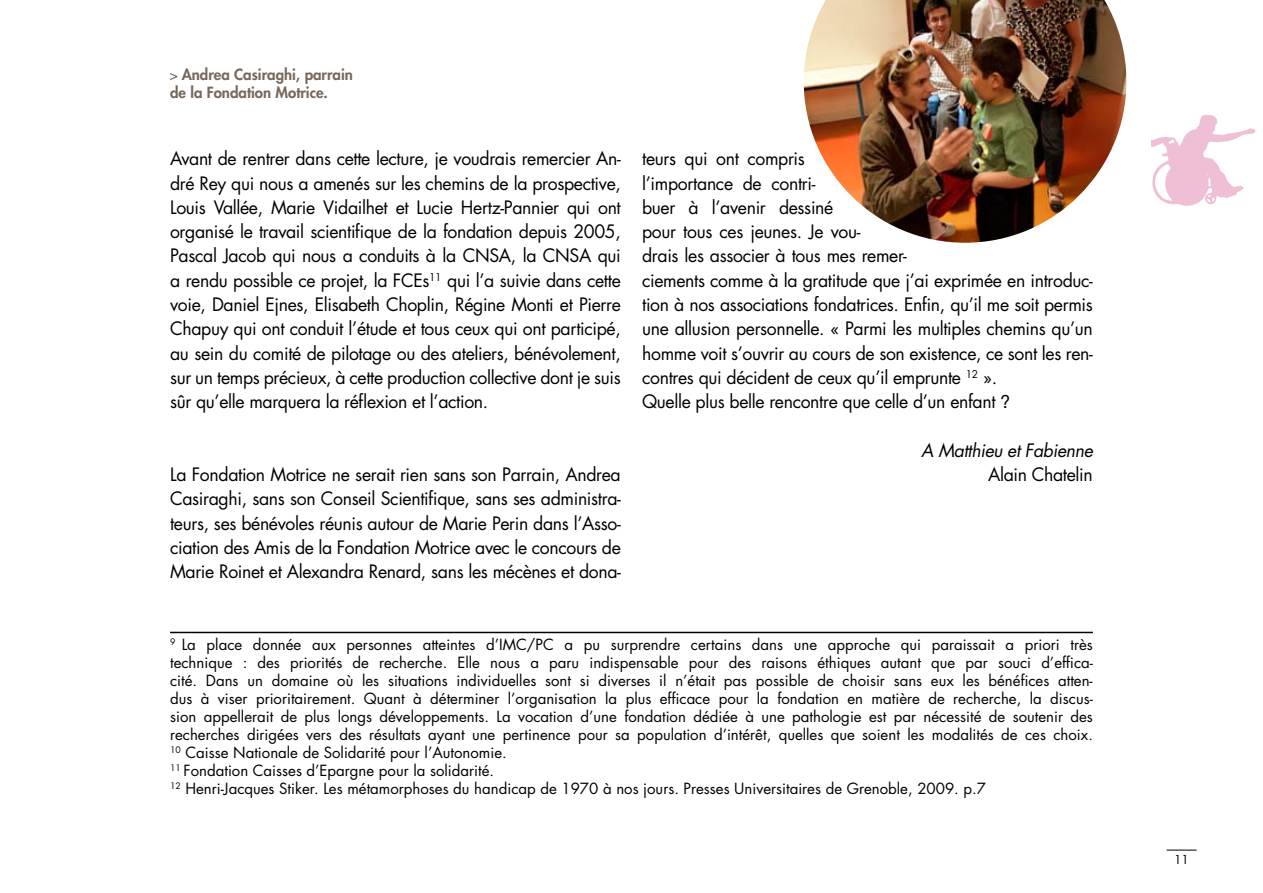
<style>
.page{position:relative;width:1263px;height:893px;background:#fff}
.page>*{position:absolute;margin:0;border:0;box-sizing:border-box;transform-origin:0 0}
.t1{font:18px/24.3px "Futura Std";letter-spacing:-.02em;color:#000;text-align:justify}
.t2{font:italic 18px "Futura Std";letter-spacing:-.02em;color:#000}
.t3{font:15px/18px "Futura Std";color:#000}
.t4{font:800 15px/18px "Futura Std";color:#78685c}
.t5{font:12px "Futura Std";color:#000}
.s1{font-family:"Helvetica Neue"}
</style>
<div class="page">
<hr style="left:170px;top:632px;width:923px;height:1px;background:#000">
<hr style="left:1166px;top:850px;width:31px;height:1px;background:#000">
<img style="left:804px;top:0;width:322px;height:243px">
<svg style="left:170px;top:73px;width:7px;height:7px"></svg>
<svg style="left:1151px;top:115px;width:104px;height:91px"></svg>
<p class="t4" style="left:170px;top:66px;width:184px;text-indent:12px">Andrea Casiraghi, parrain de la Fondation Motrice.</p>
<p class="t1" style="left:170px;top:147px;width:452px">Avant de rentrer dans cette lecture, je voudrais remercier An&shy;dré Rey qui nous a amenés sur les chemins de la prospective, Louis Vallée, Marie Vidailhet et Lucie Hertz-Pannier qui ont organisé le travail scientifique de la fondation depuis 2005, Pascal Jacob qui nous a conduits à la CNSA, la CNSA qui a rendu possible ce projet, la FCEs<sup>11</sup> qui l’a suivie dans cette voie, Daniel Ejnes, Elisabeth Choplin, Régine Monti et Pierre Chapuy qui ont conduit l’étude et tous ceux qui ont participé, au sein du comité de pilotage ou des ateliers, bénévolement, sur un temps précieux, à cette production collective dont je suis sûr qu’elle marquera la réflexion et l’action.</p>
<p class="t1" style="left:170px;top:463px;width:452px">La Fondation Motrice ne serait rien sans son Parrain, Andrea Casiraghi, sans son Conseil Scientifique, sans ses administra&shy;teurs, ses bénévoles réunis autour de Marie Perin dans l’Asso&shy;ciation des Amis de la Fondation Motrice avec le concours de Marie Roinet et Alexandra Renard, sans les mécènes et dona-</p>
<p class="t1" style="left:642px;top:147px;width:452px;text-align:left">teurs qui ont compris<br>l’importance de contri-<br>buer à l’avenir dessiné<br>pour tous ces jeunes. Je vou-<br>drais les associer à tous mes remer-<br>ciements comme à la gratitude que j’ai exprimée en introduc&shy;tion à nos associations fondatrices. Enfin, qu’il me soit permis une allusion personnelle. « Parmi les multiples chemins qu’un homme voit s’ouvrir au cours de son existence, ce sont les ren&shy;contres qui décident de ceux qu’il emprunte <sup>12</sup> ».<br>Quelle plus belle rencontre que celle d’un enfant <span class="s1">?</span></p>
<p class="t2" style="left:921px;top:439px;width:173px">A Matthieu et Fabienne</p>
<p class="t1" style="left:988px;top:463px;width:106px">Alain Chatelin</p>
<p class="t3" style="left:170px;top:636px;width:924px"><sup>9</sup> La place donnée aux personnes atteintes d’IMC/PC a pu surprendre certains dans une approche qui paraissait a priori très technique : des priorités de recherche. Elle nous a paru indispensable pour des raisons éthiques autant que par souci d’effica&shy;cité. Dans un domaine où les situations individuelles sont si diverses il n’était pas possible de choisir sans eux les bénéfices atten&shy;dus à viser prioritairement. Quant à déterminer l’organisation la plus efficace pour la fondation en matière de recherche, la discus&shy;sion appellerait de plus longs développements. La vocation d’une fondation dédiée à une pathologie est par nécessité de soutenir des recherches dirigées vers des résultats ayant une pertinence pour sa population d’intérêt, quelles que soient les modalités de ces choix.<br><sup>10</sup> Caisse Nationale de Solidarité pour l’Autonomie.<br><sup>11</sup> Fondation Caisses d’Epargne pour la solidarité.<br><sup>12</sup> Henri-Jacques Stiker. Les métamorphoses du handicap de 1970 à nos jours. Presses Universitaires de Grenoble, 2009. p.7</p>
<p class="t5" style="left:1174px;top:852px;width:16px">11</p>
</div>
